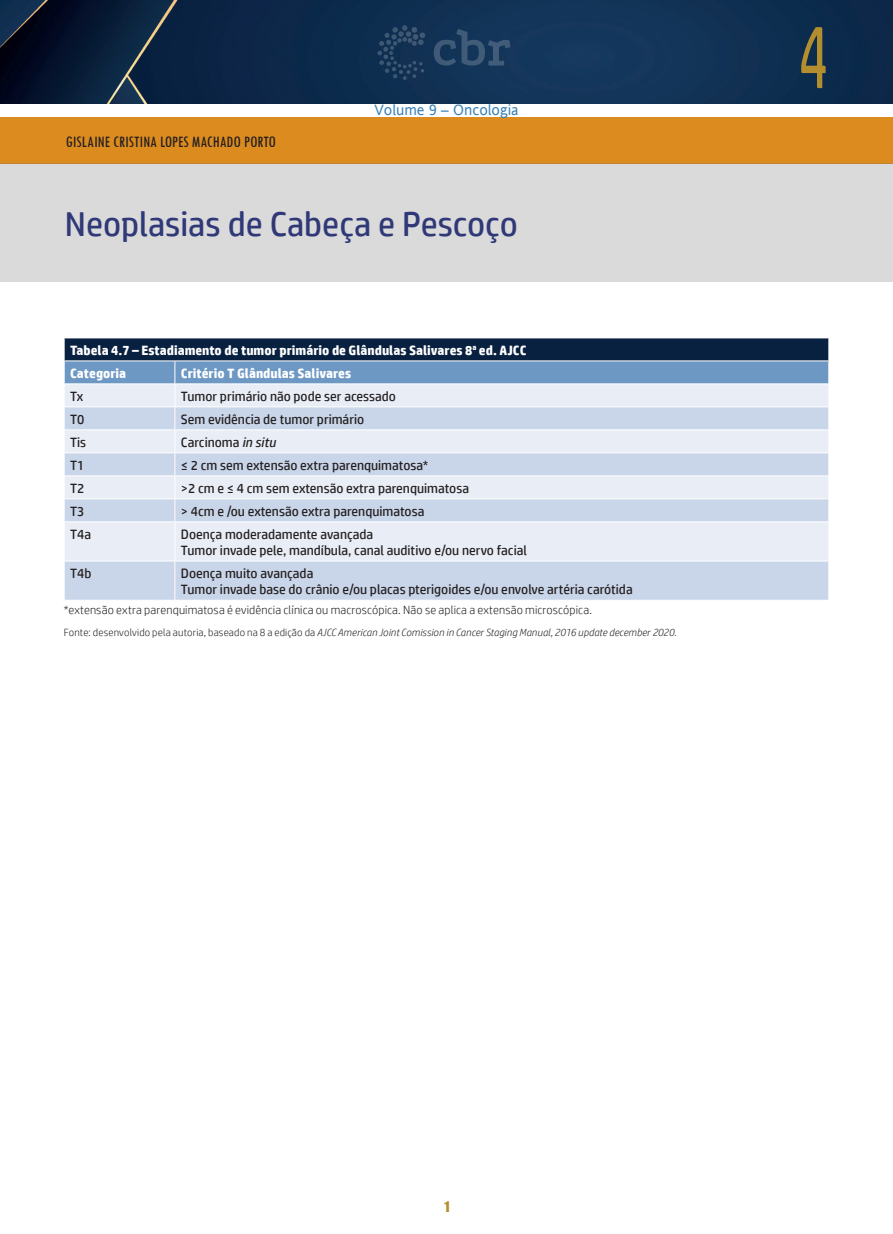
<style>
.page{position:relative;width:893px;height:1234px;background:#fff}
.page>*{position:absolute;margin:0;border:0;box-sizing:border-box;transform-origin:0 0}
.numero_capitulo{font:90px "HP Simplified";color:#b38e2e;scale:.6 1}
.Default{font:34.5px "HP Simplified";color:#303977}
.autores{font:condensed 16.5px "Tw Cen";color:#231f20}
.t1{font:15px "Andale Sansfor VST";color:#3981b6}
.MASSA_TABELA_CBR{font:13.5px "HP Simplified";color:#231f20}
.legenda_tabela{font:700 13.5px "HP Simplified";color:#fff}
.GRAVATA_TABELA_CBR{font:700 13.5px "HP Simplified";color:#fff}
.cabeco{font:13.5px "Impact";color:#b38e2e}
.siglas{font:300 12px "HP Simplified";letter-spacing:.01em;color:#231f20}
.fonte{font:italic 300 10.5px "HP Simplified";letter-spacing:.005em;color:#231f20}
.s1{font-style:italic}
.s2{font-style:normal}
</style>
<div class="page">
<img style="left:0;top:0;width:893px;height:103px">
<div style="left:0;top:117px;width:893px;height:46px;background:#dc8b1f"></div>
<div style="left:0;top:163px;width:893px;height:119px;background:#dadadb"></div>
<svg style="left:434px;top:29px;width:76px;height:37px;background:#224263"></svg>
<svg style="left:377px;top:25px;width:48px;height:55px;background:#1a3859"></svg>
<svg style="left:65px;top:522px;width:763px;height:77px;background:#d9e1ef"></svg>
<hr style="left:175px;top:522px;width:1px;height:38px;background:#fff">
<hr style="left:175px;top:561px;width:1px;height:38px;background:#fff">
<svg style="left:64px;top:338px;width:765px;height:183px;background:#b5c3d6"></svg>
<hr style="left:64px;top:560px;width:111px;height:1px;background:#fff">
<hr style="left:175px;top:560px;width:654px;height:1px;background:#fff">
<p class="autores" style="left:66px;top:131px;width:212px">GISLAINE CRISTINA LOPES MACHADO PORTO</p>
<p class="t1" style="left:374px;top:100px;width:145px">Volume 9 – Oncologia</p>
<p class="Default" style="left:65px;top:204px;width:455px">Neoplasias de Cabeça e Pescoço</p>
<p class="legenda_tabela" style="left:70px;top:342px;width:458px">Tabela 4.7 – Estadiamento de tumor primário de Glândulas Salivares 8<sup>a</sup> ed. AJCC</p>
<p class="GRAVATA_TABELA_CBR" style="left:70px;top:365px;width:58px">Categoria</p>
<p class="GRAVATA_TABELA_CBR" style="left:181px;top:365px;width:172px">Critério T Glândulas Salivares</p>
<p class="MASSA_TABELA_CBR" style="left:70px;top:388px;width:15px">Tx</p>
<p class="MASSA_TABELA_CBR" style="left:181px;top:388px;width:216px">Tumor primário não pode ser acessado</p>
<p class="MASSA_TABELA_CBR" style="left:70px;top:411px;width:16px">T0</p>
<p class="MASSA_TABELA_CBR" style="left:181px;top:411px;width:185px">Sem evidência de tumor primário</p>
<p class="MASSA_TABELA_CBR" style="left:70px;top:434px;width:18px">Tis</p>
<p class="MASSA_TABELA_CBR" style="left:181px;top:434px;width:96px">Carcinoma <span class="s1">in situ</span></p>
<p class="MASSA_TABELA_CBR" style="left:70px;top:457px;width:16px">T1</p>
<p class="MASSA_TABELA_CBR" style="left:181px;top:457px;width:249px">≤ 2 cm sem extensão extra parenquimatosa*</p>
<p class="MASSA_TABELA_CBR" style="left:70px;top:480px;width:16px">T2</p>
<p class="MASSA_TABELA_CBR" style="left:181px;top:480px;width:290px">&gt;2 cm e ≤ 4 cm sem extensão extra parenquimatosa</p>
<p class="MASSA_TABELA_CBR" style="left:70px;top:503px;width:16px">T3</p>
<p class="MASSA_TABELA_CBR" style="left:181px;top:503px;width:245px">&gt; 4cm e /ou extensão extra parenquimatosa</p>
<p class="MASSA_TABELA_CBR" style="left:70px;top:526px;width:23px">T4a</p>
<p class="MASSA_TABELA_CBR" style="left:181px;top:526px;width:194px">Doença moderadamente avançada</p>
<p class="MASSA_TABELA_CBR" style="left:181px;top:542px;width:348px">Tumor invade pele, mandíbula, canal auditivo e/ou nervo facial</p>
<p class="MASSA_TABELA_CBR" style="left:70px;top:565px;width:23px">T4b</p>
<p class="MASSA_TABELA_CBR" style="left:181px;top:565px;width:134px">Doença muito avançada</p>
<p class="MASSA_TABELA_CBR" style="left:181px;top:581px;width:453px">Tumor invade base do crânio e/ou placas pterigoides e/ou envolve artéria carótida</p>
<p class="siglas" style="left:64px;top:603px;width:530px">*extensão extra parenquimatosa é evidência clínica ou macroscópica. Não se aplica a extensão microscópica.</p>
<p class="fonte" style="left:64px;top:626px;width:614px"><span class="s2">Fonte: desenvolvido pela autoria, baseado na 8 a edição da</span> AJCC American Joint Comission in Cancer Staging Manual, 2016 update december 2020.</p>
<p class="numero_capitulo" style="left:799px;top:5px;width:50px">4</p>
<p class="cabeco" style="left:444px;top:1196px;width:7px">1</p>
</div>
